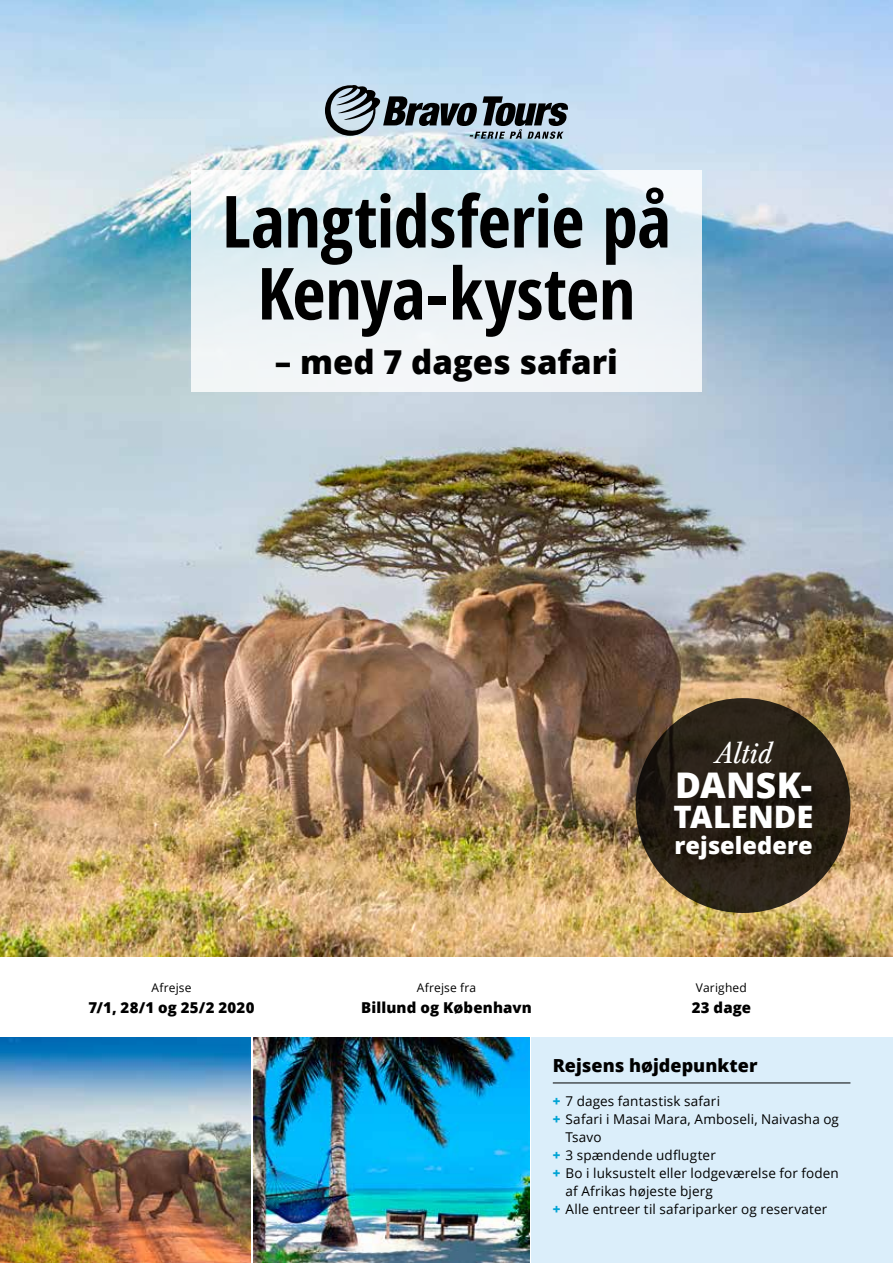
<style>
.page{position:relative;width:893px;height:1263px;background:#fff}
.page>*{position:absolute;margin:0;border:0;box-sizing:border-box;transform-origin:0 0}
.t1{font:700 condensed 72px/72px "Open Sans";letter-spacing:-.005em;color:#000;text-align:center}
.t2{font:800 35.4px "Open Sans";letter-spacing:.01em;color:#fff}
.t3{font:800 33px "Open Sans";color:#000}
.t4{font:800 30.9px "Open Sans";color:#fff}
.t5{font:italic 30.9px "Baskerville Com";color:#fff}
.t6{font:800 23.55px "Open Sans";color:#fff}
.t7{font:800 18px "Open Sans";color:#000}
.t8{font:800 15px "Open Sans";letter-spacing:.01em;color:#000}
.t9{font:13.5px "Open Sans";letter-spacing:.01em;color:#000}
.t10{font:12px "Open Sans";letter-spacing:.015em;color:#000}
.s1{font-weight:800;color:#00a3d4}
</style>
<div class="page">
<div style="left:531px;top:1037px;width:362px;height:226px;background:#dbeefa"></div>
<hr style="left:553px;top:1082px;width:297px;height:1px;background:#000">
<img style="left:0;top:0;width:893px;height:957px">
<svg style="left:191px;top:170px;width:511px;height:221px;fill:#eaf1f5"></svg>
<svg style="left:636px;top:698px;width:214px;height:215px;background:#261e14"></svg>
<svg style="left:325px;top:85px;width:243px;height:54px;background:#8695a0"></svg>
<img style="left:253px;top:1037px;width:276px;height:226px">
<img style="left:0;top:1037px;width:251px;height:226px">
<h1 class="t1" style="left:222px;top:184px;width:450px">Langtidsferie på<br>Kenya-kysten</h1>
<h3 class="t3" style="left:275px;top:336px;width:345px">– med 7 dages safari</h3>
<p class="t10" style="left:151px;top:979px;width:42px">Afrejse</p>
<p class="t8" style="left:88px;top:996px;width:168px">7/1, 28/1 og 25/2 2020</p>
<h3 class="t5" style="left:715px;top:735px;width:59px">Altid</h3>
<h2 class="t2" style="left:675px;top:758px;width:139px">DANSK-</h2>
<h3 class="t4" style="left:674px;top:793px;width:141px">TALENDE</h3>
<h3 class="t6" style="left:674px;top:828px;width:140px">rejseledere</h3>
<p class="t10" style="left:417px;top:979px;width:61px">Afrejse fra</p>
<p class="t8" style="left:361px;top:996px;width:172px">Billund og København</p>
<p class="t10" style="left:696px;top:979px;width:53px">Varighed</p>
<p class="t8" style="left:692px;top:996px;width:61px">23 dage</p>
<h3 class="t7" style="left:553px;top:1051px;width:206px">Rejsens højdepunkter</h3>
<p class="t9" style="left:553px;top:1092px;width:169px"><span class="s1">+</span> 7 dages fantastisk safari</p>
<p class="t9" style="left:553px;top:1110px;width:288px"><span class="s1">+</span> Safari i Masai Mara, Amboseli, Naivasha og</p>
<p class="t9" style="left:566px;top:1128px;width:38px">Tsavo</p>
<p class="t9" style="left:553px;top:1146px;width:165px"><span class="s1">+</span> 3 spændende udflugter</p>
<p class="t9" style="left:553px;top:1164px;width:288px"><span class="s1">+</span> Bo i luksustelt eller lodgeværelse for foden</p>
<p class="t9" style="left:566px;top:1182px;width:149px">af Afrikas højeste bjerg</p>
<p class="t9" style="left:553px;top:1200px;width:276px"><span class="s1">+</span> Alle entreer til safariparker og reservater</p>
</div>
